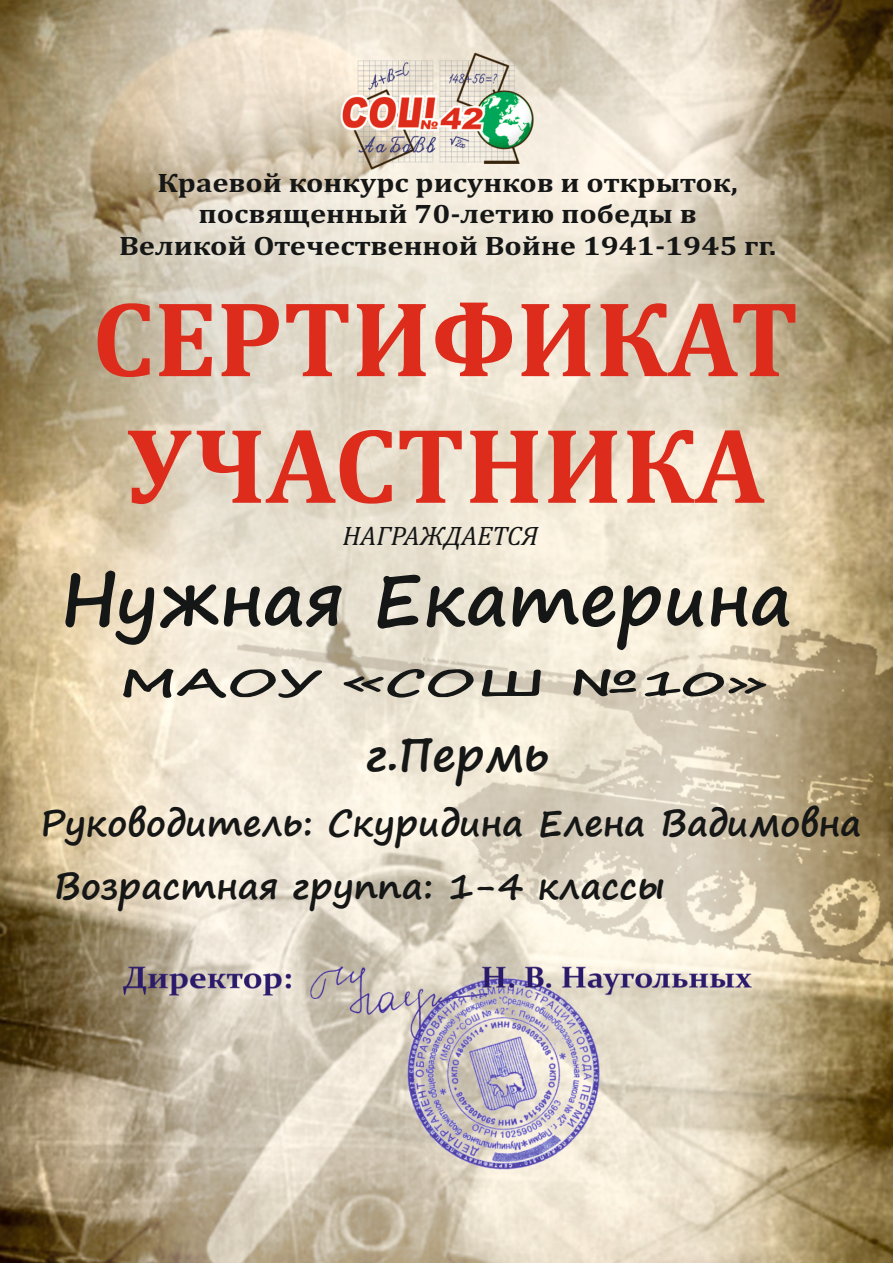
<style>
.page{position:relative;width:893px;height:1263px;background:#fff}
.page>*{position:absolute;margin:0;border:0;box-sizing:border-box;transform-origin:0 0}
.t1{font:700 108px/126.6px "Cambria";color:#dd2b1c;text-align:center}
.t2{font:700 72px "Segoe Print";color:#151616}
.t3{font:700 45px "Segoe Print";color:#151616}
.t4{font:700 36.15px "Segoe Print";color:#151616;scale:1.6 1}
.t5{font:700 36px/63.4px "Segoe Print";color:#151616}
.t6{font:700 27px/31.7px "Cambria";color:#151616;text-align:center;scale:1.13 1}
.t7{font:italic 27px "Cambria";color:#151616}
</style>
<div class="page">
<img style="left:0;top:0;width:893px;height:1263px">
<p class="t6" style="left:119px;top:168px;width:583px">Краевой конкурс рисунков и открыток, посвященный 70-летию победы в<br>Великой Отечественной Войне 1941-1945 гг.</p>
<h1 class="t1" style="left:92px;top:283px;width:708px">СЕРТИФИКАТ<br>УЧАСТНИКА</h1>
<p class="t7" style="left:342px;top:524px;width:197px">НАГРАЖДАЕТСЯ</p>
<h2 class="t2" style="left:60px;top:564px;width:733px">Нужная Екатерина</h2>
<h3 class="t4" style="left:119px;top:665px;width:406px">МАОУ «СОШ №10»</h3>
<h3 class="t3" style="left:365px;top:732px;width:184px">г.Пермь</h3>
<h3 class="t5" style="left:53px;top:794px;width:809px;text-indent:-13px">Руководитель: Скуридина Елена Вадимовна<br>Возрастная группа: 1-4 классы</h3>
</div>
